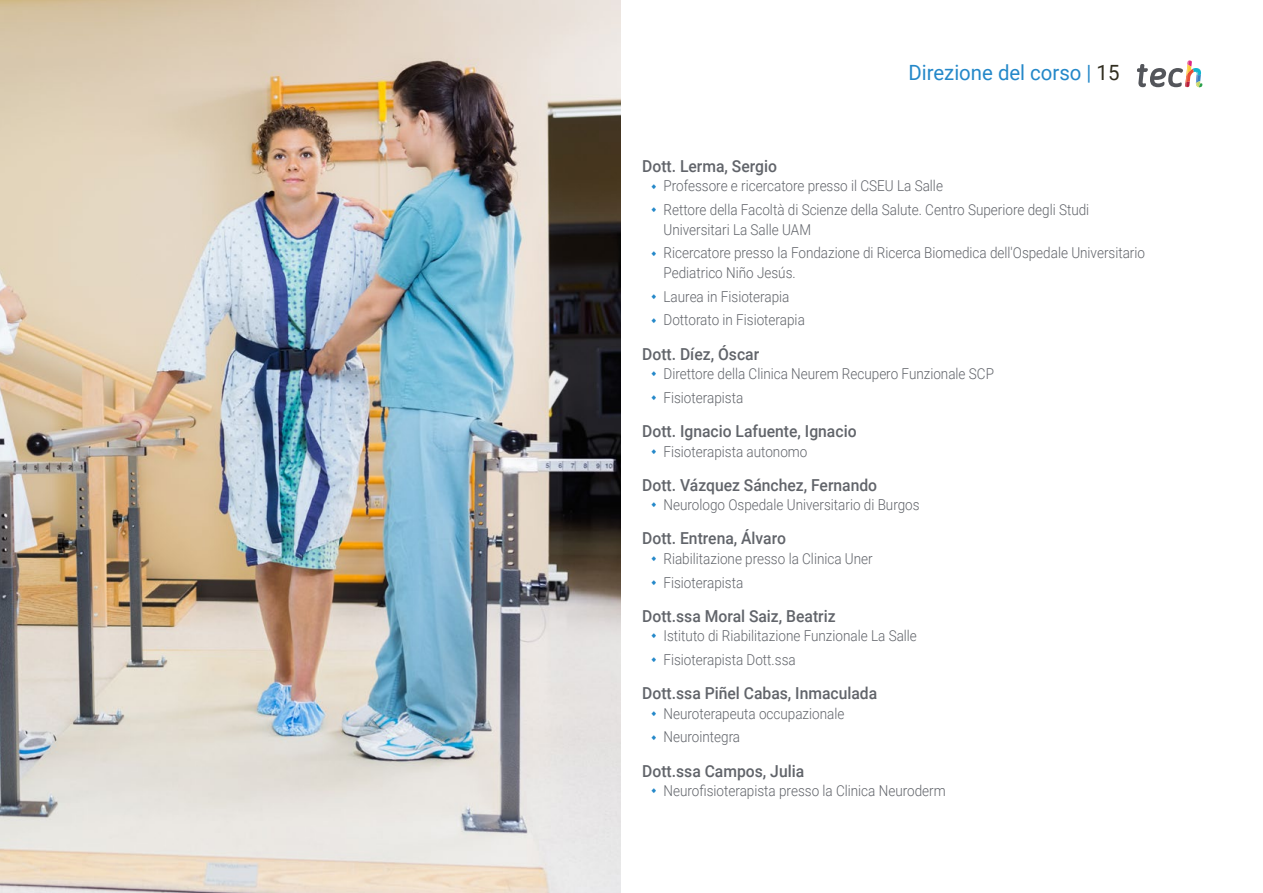
<style>
.page{position:relative;width:1263px;height:893px;background:#fff}
.page>*{position:absolute;margin:0;border:0;box-sizing:border-box;transform-origin:0 0}
.t1{font:21px "Roboto";color:#2488c9}
.t2{font:500 16.5px "Roboto";color:#61646a;scale:.95 1}
.t3{font:300 15px/23.7px "Roboto";color:#61646a;scale:.9 1}
.s1{color:#312e20}
</style>
<div class="page">
<svg style="left:1137px;top:61px;width:65px;height:27px"></svg>
<img style="left:0;top:0;width:621px;height:893px">
<h1 class="t1" style="left:908px;top:57px;width:213px">Direzione del corso | <span class="s1">15</span></h1>
<p class="t2" style="left:642px;top:155px;width:143px">Dott. Lerma, Sergio</p>
<p class="t3" style="left:663px;top:174px;width:475px">Professore e ricercatore presso il CSEU La Salle<br>Rettore della Facoltà di Scienze della Salute. Centro Superiore degli Studi</p>
<p class="t3" style="left:663px;top:217px;width:537px">Universitari La Salle UAM<br>Ricercatore presso la Fondazione di Ricerca Biomedica dell'Ospedale Universitario</p>
<p class="t3" style="left:663px;top:260px;width:159px">Pediatrico Niño Jesús.<br>Laurea in Fisioterapia<br>Dottorato in Fisioterapia</p>
<p class="t2" style="left:642px;top:342px;width:125px">Dott. Díez, Óscar</p>
<p class="t3" style="left:663px;top:361px;width:369px">Direttore della Clinica Neurem Recupero Funzionale SCP<br>Fisioterapista</p>
<p class="t2" style="left:642px;top:420px;width:227px">Dott. Ignacio Lafuente, Ignacio</p>
<p class="t3" style="left:663px;top:439px;width:161px">Fisioterapista autonomo</p>
<p class="t2" style="left:642px;top:473px;width:249px">Dott. Vázquez Sánchez, Fernando</p>
<p class="t3" style="left:663px;top:492px;width:286px">Neurologo Ospedale Universitario di Burgos</p>
<p class="t2" style="left:642px;top:527px;width:153px">Dott. Entrena, Álvaro</p>
<p class="t3" style="left:663px;top:546px;width:234px">Riabilitazione presso la Clinica Uner<br>Fisioterapista</p>
<p class="t2" style="left:642px;top:604px;width:205px">Dott.ssa Moral Saiz, Beatriz</p>
<p class="t3" style="left:663px;top:623px;width:283px">Istituto di Riabilitazione Funzionale La Salle<br>Fisioterapista Dott.ssa</p>
<p class="t2" style="left:642px;top:682px;width:249px">Dott.ssa Piñel Cabas, Inmaculada</p>
<p class="t3" style="left:663px;top:701px;width:202px">Neuroterapeuta occupazionale<br>Neurointegra</p>
<p class="t2" style="left:642px;top:759px;width:172px">Dott.ssa Campos, Julia</p>
<p class="t3" style="left:663px;top:778px;width:315px">Neurofisioterapista presso la Clinica Neuroderm</p>
</div>
